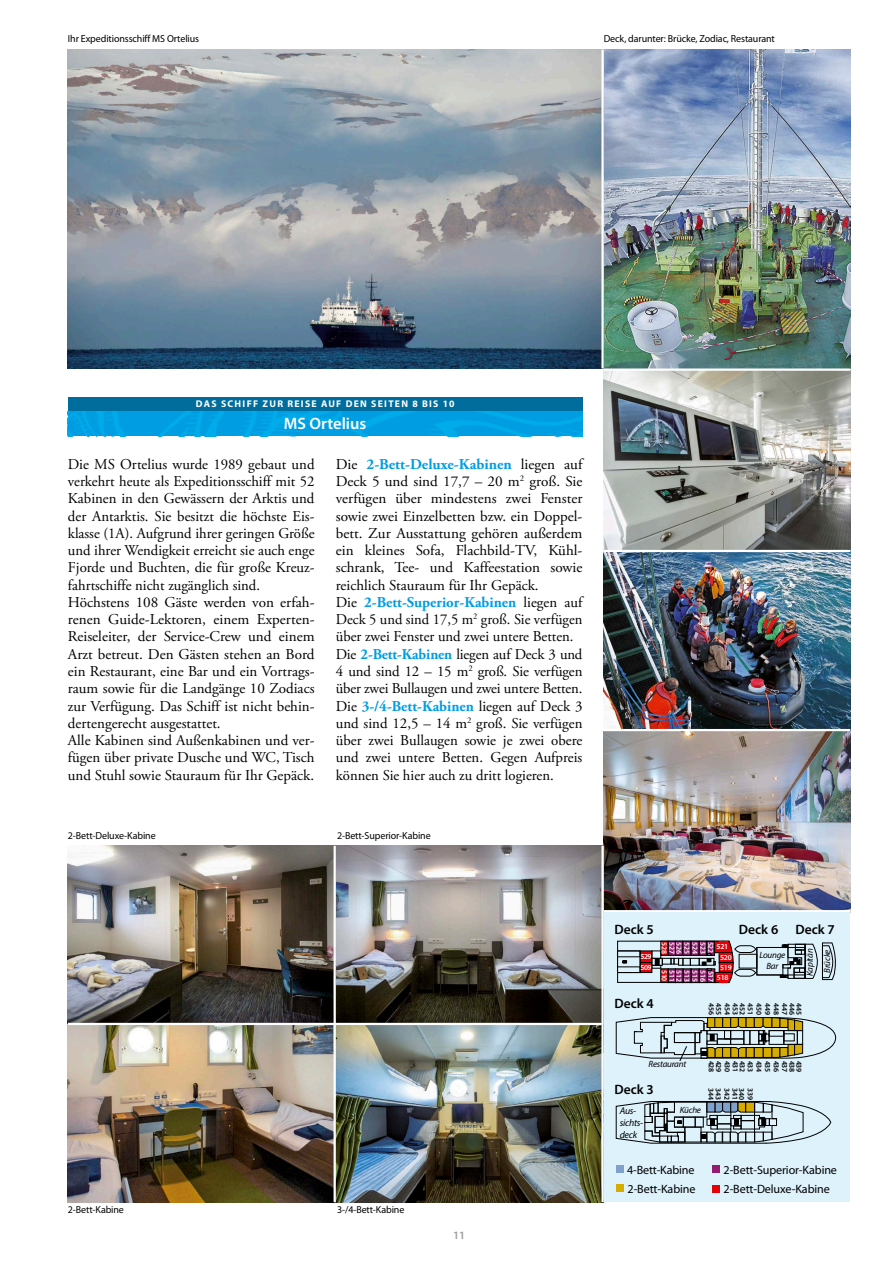
<style>
.page{position:relative;width:893px;height:1263px;background:#fff}
.page>*{position:absolute;margin:0;border:0;box-sizing:border-box;transform-origin:0 0}
.t1{font:600 16.5px "Myriad Pro";color:#fff}
.t2{font:15px/17.2px "Adobe Garamond Pro";color:#000}
.t3{font:600 13.65px "Myriad Pro";color:#000}
.t4{font:12.15px/19.2px "Myriad Pro";letter-spacing:-.01em;color:#000}
.t5{font:600 11.25px "Myriad Pro";color:#9c9c9c}
.t6{font:10.2px "Myriad Pro";letter-spacing:-.01em;color:#000}
.t7{font:700 9.75px "Myriad Pro";letter-spacing:.13em;color:#fff}
.t8{font:italic 9.75px/11.7px "Myriad Pro";letter-spacing:-.025em;color:#000}
.t9{font:italic 9px/10.8px "Myriad Pro";letter-spacing:-.025em;color:#000;text-align:center}
.t10{font:600 7.5px "Myriad Pro";letter-spacing:-.025em;color:#000}
.t11{font:600 7.5px "Myriad Pro";letter-spacing:-.025em;color:#fff}
.s1{font-weight:700;color:#009de2}
</style>
<div class="page">
<img style="left:604px;top:552px;width:246px;height:358px">
<hr style="left:604px;top:729px;width:246px;height:2px;background:#fff">
<div style="left:68px;top:397px;width:514px;height:14px;background:#006d9c"></div>
<img style="left:68px;top:411px;width:514px;height:25px">
<div style="left:603px;top:912px;width:247px;height:290px;background:#def2fc"></div>
<div style="left:616px;top:1165px;width:8px;height:8px;background:#7fa1cc"></div>
<div style="left:616px;top:1184px;width:8px;height:8px;background:#d6ac00"></div>
<div style="left:712px;top:1165px;width:8px;height:8px;background:#941b70"></div>
<div style="left:712px;top:1185px;width:8px;height:7px;background:#e30008"></div>
<svg style="left:615px;top:1101px;width:216px;height:43px"></svg>
<svg style="left:615px;top:940px;width:221px;height:121px"></svg>
<div style="left:719px;top:941px;width:9px;height:11px;background:#e30008"></div>
<div style="left:719px;top:973px;width:8px;height:9px;background:#e30008"></div>
<img style="left:68px;top:49px;width:782px;height:319px">
<img style="left:604px;top:371px;width:246px;height:179px">
<hr style="left:601px;top:50px;width:3px;height:318px;background:#fff">
<img style="left:68px;top:846px;width:533px;height:356px">
<hr style="left:601px;top:846px;width:3px;height:356px;background:#fff">
<hr style="left:334px;top:846px;width:2px;height:356px;background:#fff">
<hr style="left:68px;top:1023px;width:533px;height:2px;background:#fff">
<p class="t6" style="left:68px;top:33px;width:133px">Ihr Expeditionsschiff MS Ortelius</p>
<p class="t6" style="left:604px;top:33px;width:173px">Deck, darunter: Brücke, Zodiac, Restaurant</p>
<p class="t7" style="left:196px;top:399px;width:260px">DAS SCHIFF ZUR REISE AUF DEN SEITEN 8 BIS 10</p>
<p class="t1" style="left:284px;top:414px;width:84px">MS Ortelius</p>
<p class="t2" style="left:68px;top:456px;width:248px">Die MS Ortelius wurde 1989 gebaut und verkehrt heute als Expeditionsschiff mit 52<br>Kabinen in den Gewässern der Arktis und der Antarktis. Sie besitzt die höchste Eis&shy;klasse (1A). Aufgrund ihrer geringen Größe und ihrer Wendigkeit erreicht sie auch enge Fjorde und Buchten, die für große Kreuz&shy;fahrtschiffe nicht zugänglich sind.<br>Höchstens 108 Gäste werden von erfah&shy;renen Guide-Lektoren, einem Experten-Reiseleiter, der Service-Crew und einem Arzt betreut. Den Gästen stehen an Bord ein Restaurant, eine Bar und ein Vortrags&shy;raum sowie für die Landgänge 10 Zodiacs zur Verfügung. Das Schiff ist nicht behin&shy;dertengerecht ausgestattet.<br>Alle Kabinen sind Außenkabinen und ver&shy;fügen über private Dusche und WC, Tisch und Stuhl sowie Stauraum für Ihr Gepäck.</p>
<p class="t2" style="left:336px;top:456px;width:248px">Die <span class="s1">2-Bett-Deluxe-Kabinen</span> liegen auf Deck 5 und sind 17,7 – 20 m<sup>2</sup> groß. Sie verfügen über mindestens zwei Fenster sowie zwei Einzelbetten bzw. ein Doppel&shy;bett. Zur Ausstattung gehören außerdem ein kleines Sofa, Flachbild-TV, Kühl&shy;schrank, Tee- und Kaffeestation sowie reichlich Stauraum für Ihr Gepäck.<br>Die <span class="s1">2-Bett-Superior-Kabinen</span> liegen auf Deck 5 und sind 17,5 m<sup>2</sup> groß. Sie verfügen über zwei Fenster und zwei untere Betten.<br>Die <span class="s1">2-Bett-Kabinen</span> liegen auf Deck 3 und 4 und sind 12 – 15 m<sup>2</sup> groß. Sie verfügen über zwei Bullaugen und zwei untere Betten.<br>Die <span class="s1">3-/4-Bett-Kabinen</span> liegen auf Deck 3 und sind 12,5 – 14 m<sup>2</sup> groß. Sie verfügen über zwei Bullaugen sowie je zwei obere und zwei untere Betten. Gegen Aufpreis können Sie hier auch zu dritt logieren.</p>
<p class="t6" style="left:68px;top:829px;width:89px">2-Bett-Deluxe-Kabine</p>
<p class="t6" style="left:68px;top:1204px;width:58px">2-Bett-Kabine</p>
<p class="t6" style="left:337px;top:829px;width:95px">2-Bett-Superior-Kabine</p>
<p class="t6" style="left:337px;top:1204px;width:69px">3-/4-Bett-Kabine</p>
<p class="t5" style="left:453px;top:1229px;width:14px">11</p>
<p class="t3" style="left:614px;top:922px;width:41px">Deck 5</p>
<p class="t3" style="left:739px;top:922px;width:41px">Deck 6</p>
<p class="t3" style="left:795px;top:922px;width:41px">Deck 7</p>
<p class="t11" style="left:640px;top:953px;width:13px">529</p>
<p class="t11" style="left:640px;top:963px;width:13px">509</p>
<p class="t11" style="left:676px;top:942px;width:13px;rotate:90deg">527</p>
<p class="t11" style="left:683px;top:942px;width:13px;rotate:90deg">526</p>
<p class="t11" style="left:691px;top:942px;width:13px;rotate:90deg">525</p>
<p class="t11" style="left:699px;top:942px;width:13px;rotate:90deg">524</p>
<p class="t11" style="left:707px;top:942px;width:13px;rotate:90deg">523</p>
<p class="t11" style="left:715px;top:941px;width:13px;rotate:90deg">522</p>
<p class="t11" style="left:676px;top:970px;width:13px;rotate:90deg">511</p>
<p class="t11" style="left:683px;top:970px;width:13px;rotate:90deg">512</p>
<p class="t11" style="left:691px;top:970px;width:13px;rotate:90deg">513</p>
<p class="t11" style="left:699px;top:970px;width:13px;rotate:90deg">515</p>
<p class="t11" style="left:707px;top:970px;width:13px;rotate:90deg">516</p>
<p class="t11" style="left:715px;top:971px;width:13px;rotate:90deg">517</p>
<p class="t11" style="left:668px;top:942px;width:13px;rotate:90deg">528</p>
<p class="t11" style="left:716px;top:942px;width:13px">521</p>
<p class="t11" style="left:720px;top:953px;width:13px">520</p>
<p class="t11" style="left:720px;top:963px;width:13px">519</p>
<p class="t11" style="left:668px;top:970px;width:13px;rotate:90deg">510</p>
<p class="t11" style="left:717px;top:973px;width:13px">518</p>
<p class="t9" style="left:759px;top:950px;width:27px">Lounge<br>Bar</p>
<p class="t9" style="left:801px;top:976px;width:29px;line-height:17.1px;rotate:-90deg">Kapitän<br>Brücke</p>
<p class="t3" style="left:614px;top:995px;width:41px">Deck 4</p>
<p class="t10" style="left:715px;top:1003px;width:13px;rotate:90deg">456</p>
<p class="t10" style="left:723px;top:1003px;width:13px;rotate:90deg">455</p>
<p class="t10" style="left:731px;top:1003px;width:13px;rotate:90deg">454</p>
<p class="t10" style="left:739px;top:1003px;width:13px;rotate:90deg">453</p>
<p class="t10" style="left:746px;top:1003px;width:13px;rotate:90deg">452</p>
<p class="t10" style="left:755px;top:1003px;width:13px;rotate:90deg">451</p>
<p class="t10" style="left:763px;top:1003px;width:13px;rotate:90deg">450</p>
<p class="t10" style="left:772px;top:1003px;width:13px;rotate:90deg">449</p>
<p class="t10" style="left:781px;top:1003px;width:13px;rotate:90deg">448</p>
<p class="t10" style="left:789px;top:1003px;width:13px;rotate:90deg">447</p>
<p class="t10" style="left:796px;top:1003px;width:13px;rotate:90deg">446</p>
<p class="t10" style="left:803px;top:1003px;width:13px;rotate:90deg">445</p>
<p class="t9" style="left:648px;top:1059px;width:39px">Restaurant</p>
<p class="t3" style="left:614px;top:1082px;width:41px">Deck 3</p>
<p class="t10" style="left:715px;top:1060px;width:13px;rotate:90deg">428</p>
<p class="t10" style="left:723px;top:1060px;width:13px;rotate:90deg">429</p>
<p class="t10" style="left:731px;top:1060px;width:13px;rotate:90deg">430</p>
<p class="t10" style="left:739px;top:1060px;width:13px;rotate:90deg">431</p>
<p class="t10" style="left:746px;top:1060px;width:13px;rotate:90deg">432</p>
<p class="t10" style="left:755px;top:1060px;width:13px;rotate:90deg">433</p>
<p class="t10" style="left:763px;top:1060px;width:13px;rotate:90deg">434</p>
<p class="t10" style="left:772px;top:1060px;width:13px;rotate:90deg">435</p>
<p class="t10" style="left:781px;top:1060px;width:13px;rotate:90deg">436</p>
<p class="t10" style="left:789px;top:1060px;width:13px;rotate:90deg">437</p>
<p class="t10" style="left:796px;top:1060px;width:13px;rotate:90deg">438</p>
<p class="t10" style="left:803px;top:1060px;width:13px;rotate:90deg">439</p>
<p class="t10" style="left:715px;top:1088px;width:13px;rotate:90deg">344</p>
<p class="t10" style="left:722px;top:1088px;width:13px;rotate:90deg">343</p>
<p class="t10" style="left:731px;top:1088px;width:13px;rotate:90deg">342</p>
<p class="t10" style="left:739px;top:1088px;width:13px;rotate:90deg">341</p>
<p class="t10" style="left:746px;top:1088px;width:13px;rotate:90deg">340</p>
<p class="t10" style="left:755px;top:1088px;width:13px;rotate:90deg">339</p>
<p class="t8" style="left:620px;top:1105px;width:18px">Aus-</p>
<p class="t9" style="left:680px;top:1104px;width:23px">Küche</p>
<p class="t8" style="left:620px;top:1117px;width:25px">sichts&shy;deck</p>
<p class="t4" style="left:627px;top:1160px;width:70px">4-Bett-Kabine<br>2-Bett-Kabine</p>
<p class="t4" style="left:724px;top:1160px;width:115px">2-Bett-Superior-Kabine<br>2-Bett-Deluxe-Kabine</p>
</div>
